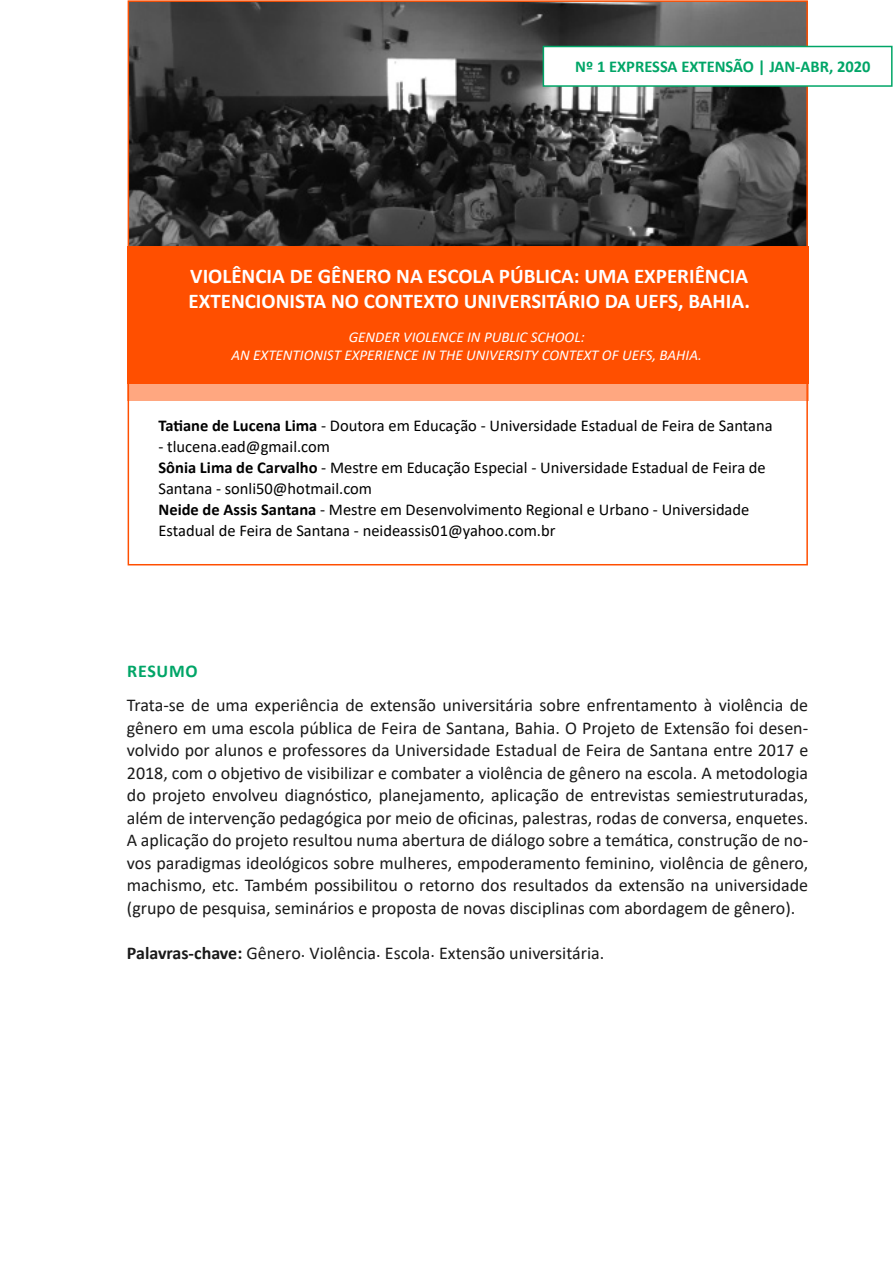
<style>
.page{position:relative;width:893px;height:1263px;background:#fff}
.page>*{position:absolute;margin:0;border:0;box-sizing:border-box;transform-origin:0 0}
.nome_art{font:700 21px/25.2px "Calibri";color:#fff}
.texto{font:18px/22.5px "Calibri";color:#1a1a1a;text-align:justify}
.subtitulo{font:700 18px "Calibri";letter-spacing:.04em;color:#00a567}
.autores{font:16.5px/21px "Calibri";color:#000}
.t1{font:700 16.5px "Calibri";color:#00a567}
.nome_art_ing{font:italic 15px "Calibri";color:#fff}
.s1{font-weight:700}
</style>
<div class="page">
<img style="left:131px;top:3px;width:674px;height:243px">
<div style="left:127px;top:363px;width:681px;height:38px;background:#ffa780"></div>
<div style="left:127px;top:246px;width:681px;height:138px;background:#ff4f00"></div>
<div style="left:543px;top:46px;width:349px;height:40px;background:#fff"></div>
<div style="left:543px;top:46px;width:349px;height:41px;border:2px solid #00a567"></div>
<p class="t1" style="left:575px;top:55px;width:297px">Nº 1 EXPRESSA EXTENSÃO | JAN-ABR, 2020</p>
<p class="nome_art" style="left:189px;top:263px;width:563px">VIOLÊNCIA DE GÊNERO NA ESCOLA PÚBLICA: UMA EXPERIÊNCIA<br>EXTENCIONISTA NO CONTEXTO UNIVERSITÁRIO DA UEFS, BAHIA.</p>
<p class="nome_art_ing" style="left:349px;top:327px;width:238px">GENDER VIOLENCE IN PUBLIC SCHOOL:</p>
<p class="nome_art_ing" style="left:231px;top:345px;width:472px">AN EXTENTIONIST EXPERIENCE IN THE UNIVERSITY CONTEXT OF UEFS, BAHIA.</p>
<p class="autores" style="left:158px;top:414px;width:616px"><span class="s1">Tatiane de Lucena Lima</span> - Doutora em Educação - Universidade Estadual de Feira de Santana</p>
<p class="autores" style="left:158px;top:435px;width:173px">- tlucena.ead@gmail.com</p>
<p class="autores" style="left:158px;top:456px;width:609px"><span class="s1">Sônia Lima de Carvalho</span> - Mestre em Educação Especial - Universidade Estadual de Feira de<br>Santana - sonli50@hotmail.com</p>
<p class="autores" style="left:158px;top:498px;width:592px"><span class="s1">Neide de Assis Santana</span> - Mestre em Desenvolvimento Regional e Urbano - Universidade<br>Estadual de Feira de Santana - neideassis01@yahoo.com.br</p>
<p class="subtitulo" style="left:127px;top:658px;width:72px">RESUMO</p>
<p class="texto" style="left:127px;top:693px;width:683px">Trata-se de uma experiência de extensão universitária sobre enfrentamento à violência de gênero em uma escola pública de Feira de Santana, Bahia. O Projeto de Extensão foi desen&shy;volvido por alunos e professores da Universidade Estadual de Feira de Santana entre 2017 e 2018, com o objetivo de visibilizar e combater a violência de gênero na escola. A metodologia do projeto envolveu diagnóstico, planejamento, aplicação de entrevistas semiestruturadas, além de intervenção pedagógica por meio de oficinas, palestras, rodas de conversa, enquetes.<br>A aplicação do projeto resultou numa abertura de diálogo sobre a temática, construção de no&shy;vos paradigmas ideológicos sobre mulheres, empoderamento feminino, violência de gênero, machismo, etc. Também possibilitou o retorno dos resultados da extensão na universidade (grupo de pesquisa, seminários e proposta de novas disciplinas com abordagem de gênero).</p>
<p class="texto" style="left:127px;top:941px;width:479px"><span class="s1">Palavras-chave:</span> Gênero. Violência. Escola. Extensão universitária.</p>
</div>
